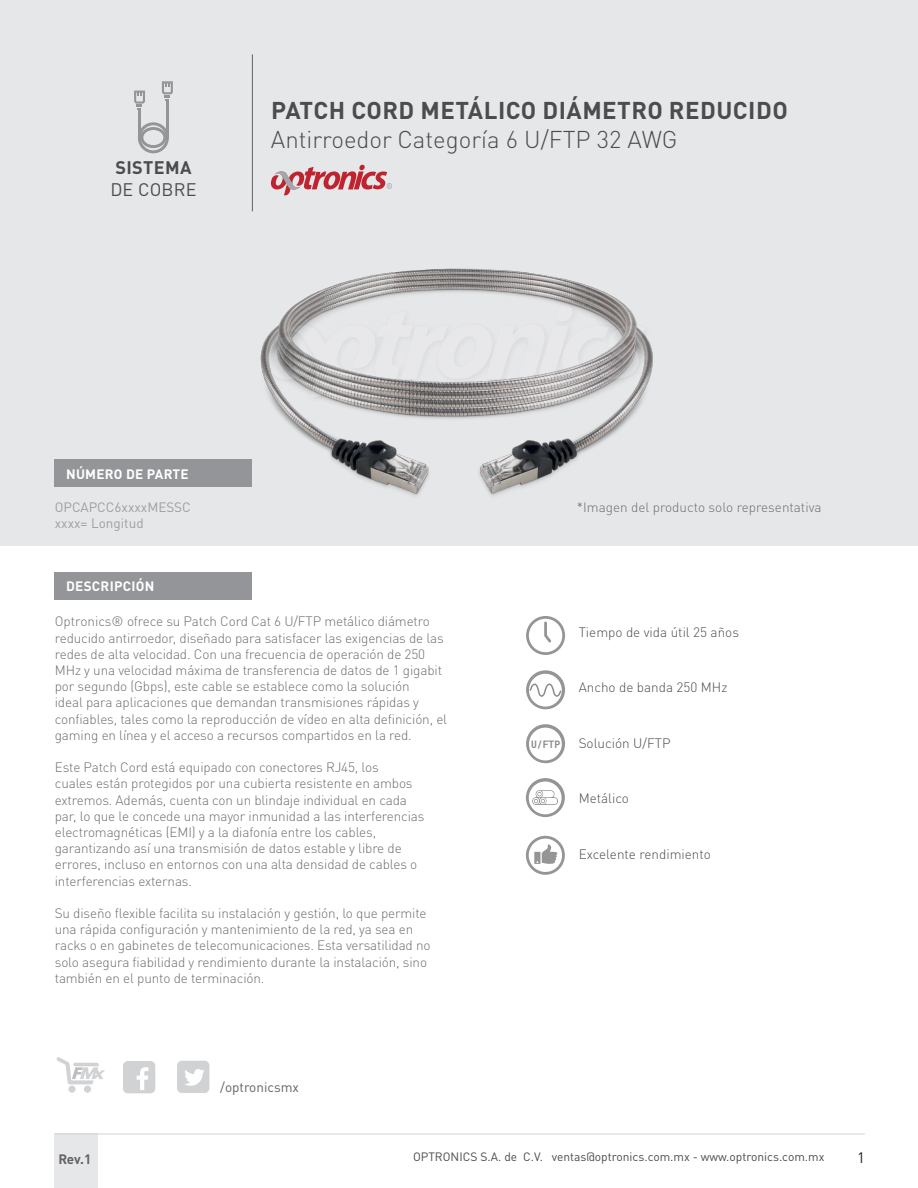
<style>
.page{position:relative;width:918px;height:1188px;background:#fff}
.page>*{position:absolute;margin:0;border:0;box-sizing:border-box;transform-origin:0 0}
.t1{font:700 24px "DIN Pro";letter-spacing:.02em;color:#4b4c4d}
.t2{font:300 24px "DIN Pro";color:#4b4c4d}
.t3{font:700 18px "DIN Pro";letter-spacing:.02em;color:#4b4c4d}
.t4{font:18px "DIN Pro";letter-spacing:.01em;color:#4b4c4d}
.t5{font:15px "DIN Pro";color:#231f20}
.Cuerpo_de_texto{font:300 13.5px/16.2px "DIN Pro";letter-spacing:-.01em;color:#6c6d70}
.Highlight{font:300 13.5px "DIN Pro";color:#4b4c4d}
.Número_de_parte{font:13.5px "DIN Pro";color:#9d9fa2}
.Subtítulo{font:700 13.5px "DIN Pro";letter-spacing:.02em;color:#fff}
.Redes_sociales{font:13.5px "DIN Pro";color:#636366}
.t6{font:700 13.5px "DIN Pro";color:#636366}
.t7{font:12px "DIN Pro";color:#4b4c4d}
.t8{font:700 10.35px "Roboto Mono";color:#8a8c8f;scale:.93 1}
</style>
<div class="page">
<div style="left:1px;top:0;width:917px;height:545px;background:#e6e7e9"></div>
<div style="left:54px;top:1134px;width:44px;height:54px;background:#e6e7e9"></div>
<hr style="left:55px;top:1134px;width:810px;height:1px;background:#d1d2d4">
<hr style="left:252px;top:54px;width:1px;height:157px;background:#636366">
<svg style="left:271px;top:165px;width:121px;height:30px"></svg>
<svg style="left:138px;top:122px;width:31px;height:31px"></svg>
<hr style="left:138px;top:110px;width:3px;height:28px;background:#949594">
<hr style="left:166px;top:101px;width:3px;height:37px;background:#949594">
<svg style="left:134px;top:91px;width:11px;height:19px"></svg>
<svg style="left:162px;top:81px;width:11px;height:20px"></svg>
<img style="left:260px;top:268px;width:379px;height:228px">
<div style="left:54px;top:459px;width:198px;height:28px;background:#939598"></div>
<div style="left:68px;top:1086px;width:8px;height:7px;background:#d1d2d4;border-radius:50%"></div>
<div style="left:84px;top:1086px;width:7px;height:7px;background:#d1d2d4;border-radius:50%"></div>
<svg style="left:56px;top:1057px;width:49px;height:27px"></svg>
<div style="left:123px;top:1061px;width:32px;height:32px;background:#d1d2d4;border-radius:5px"></div>
<svg style="left:137px;top:1067px;width:11px;height:23px"></svg>
<div style="left:177px;top:1061px;width:32px;height:32px;background:#d1d2d4;border-radius:5px"></div>
<svg style="left:185px;top:1069px;width:20px;height:17px"></svg>
<svg style="left:526px;top:616px;width:39px;height:39px"></svg>
<img style="left:262px;top:299px;width:391px;height:108px">
<svg style="left:267px;top:305px;width:378px;height:92px"></svg>
<div style="left:54px;top:572px;width:197px;height:27px;background:#939598"></div>
<svg style="left:526px;top:670px;width:39px;height:39px"></svg>
<svg style="left:526px;top:778px;width:39px;height:39px"></svg>
<svg style="left:526px;top:836px;width:39px;height:39px"></svg>
<svg style="left:526px;top:724px;width:39px;height:39px"></svg>
<h2 class="t3" style="left:115px;top:153px;width:78px">SISTEMA</h2>
<h2 class="t4" style="left:110px;top:177px;width:88px">DE COBRE</h2>
<h1 class="t1" style="left:271px;top:90px;width:518px">PATCH CORD METÁLICO DIÁMETRO REDUCIDO</h1>
<h1 class="t2" style="left:271px;top:120px;width:408px">Antirroedor Categoría 6 U/FTP 32 AWG</h1>
<p class="Subtítulo" style="left:66px;top:462px;width:124px">NÚMERO DE PARTE</p>
<p class="Número_de_parte" style="left:55px;top:498px;width:137px">OPCAPCC6xxxxMESSC</p>
<p class="Número_de_parte" style="left:55px;top:514px;width:90px">xxxx= Longitud</p>
<p class="Subtítulo" style="left:66px;top:575px;width:90px">DESCRIPCIÓN</p>
<p class="Cuerpo_de_texto" style="left:577px;top:497px;width:246px">*Imagen del producto solo representativa</p>
<p class="Cuerpo_de_texto" style="left:55px;top:612px;width:394px">Optronics® ofrece su Patch Cord Cat 6 U/FTP metálico diámetro reducido antirroedor, diseñado para satisfacer las exigencias de las redes de alta velocidad. Con una frecuencia de operación de 250<br>MHz y una velocidad máxima de transferencia de datos de 1 gigabit por segundo (Gbps), este cable se establece como la solución<br>ideal para aplicaciones que demandan transmisiones rápidas y confiables, tales como la reproducción de vídeo en alta definición, el gaming en línea y el acceso a recursos compartidos en la red.</p>
<p class="Cuerpo_de_texto" style="left:55px;top:758px;width:371px">Este Patch Cord está equipado con conectores RJ45, los<br>cuales están protegidos por una cubierta resistente en ambos extremos. Además, cuenta con un blindaje individual en cada par, lo que le concede una mayor inmunidad a las interferencias electromagnéticas (EMI) y a la diafonía entre los cables, garantizando así una transmisión de datos estable y libre de errores, incluso en entornos con una alta densidad de cables o interferencias externas.</p>
<p class="Cuerpo_de_texto" style="left:55px;top:904px;width:377px">Su diseño flexible facilita su instalación y gestión, lo que permite una rápida configuración y mantenimiento de la red, ya sea en racks o en gabinetes de telecomunicaciones. Esta versatilidad no solo asegura fiabilidad y rendimiento durante la instalación, sino también en el punto de terminación.</p>
<p class="Redes_sociales" style="left:220px;top:1078px;width:80px">/optronicsmx</p>
<p class="t8" style="left:531px;top:737px;width:33px">U/FTP</p>
<p class="Highlight" style="left:579px;top:622px;width:162px">Tiempo de vida útil 25 años</p>
<p class="Highlight" style="left:579px;top:677px;width:150px">Ancho de banda 250 MHz</p>
<p class="Highlight" style="left:579px;top:733px;width:93px">Solución U/FTP</p>
<p class="Highlight" style="left:579px;top:788px;width:52px">Metálico</p>
<p class="Highlight" style="left:579px;top:844px;width:134px">Excelente rendimiento</p>
<p class="t6" style="left:58px;top:1148px;width:34px">Rev.1</p>
<p class="t7" style="left:413px;top:1149px;width:413px">OPTRONICS S.A. de C.V. ventas@optronics.com.mx - www.optronics.com.mx</p>
<p class="t5" style="left:857px;top:1148px;width:9px">1</p>
</div>
